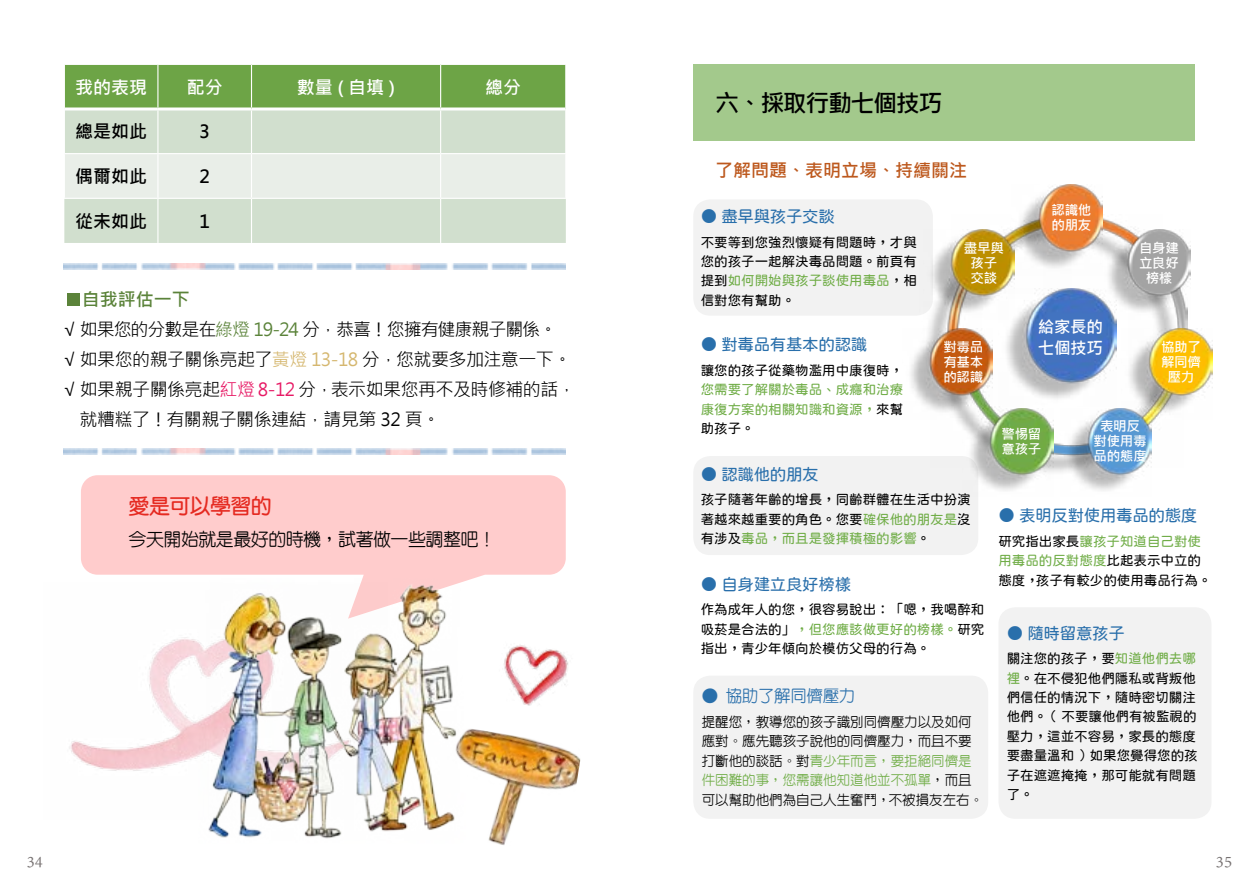
<style>
.page{position:relative;width:1259px;height:893px;background:#fff}
.page>*{position:absolute;margin:0;border:0;box-sizing:border-box;transform-origin:0 0}
.t1{font:700 24px "Microsoft Jheng Hei";letter-spacing:-.06em;color:#000}
.t2{font:700 21px "Yen Round";letter-spacing:-.03em;color:#e52a21}
.t3{font:18px "Microsoft Jheng Hei";letter-spacing:-.03em;color:#000}
.t4{font:18px "Microsoft Jheng Hei";letter-spacing:-.06em;color:#000}
.t5{font:500 18px "Yen Round";letter-spacing:-.03em;color:#000}
.t6{font:700 18px "Microsoft Jheng Hei";color:#000}
.t7{font:700 18px "Microsoft Jheng Hei";color:#bd591e}
.t8{font:700 18px "Microsoft Jheng Hei";color:#fff}
.t9{font:700 18px "Microsoft Jheng Hei";color:#5b833a}
.t10{font:18px "Adobe Devanagari";color:#767171}
.t11{font:16.5px "jf openhuninn 1.1";letter-spacing:-.02em;color:#296fab}
.t12{font:500 16.5px "Yen Round";letter-spacing:-.02em;color:#296fab}
.t13{font:700 16.5px/21px "Microsoft Jheng Hei";letter-spacing:-.02em;color:#fff}
.t14{font:13.5px/19.5px "jf openhuninn 1.1";color:#000;text-align:justify}
.t15{font:500 13.5px/19.5px "Yen Round";color:#000}
.t16{font:700 13.5px/15px "Microsoft Jheng Hei";letter-spacing:-.02em;color:#fff;text-align:center}
.t17{font:13.5px/19.5px "jf openhuninn 1.1";color:#70ad47;text-align:justify}
.s1{color:#5b833a}
.s2{color:#d5b76f}
.s3{color:#e71a65}
.s4{color:#70ad47}
.s5{color:#000}
</style>
<div class="page">
<div style="left:693px;top:64px;width:502px;height:76px;background:#a3c98c"></div>
<div style="left:693px;top:199px;width:240px;height:117px;background:#f2f2f2;border-radius:17px"></div>
<div style="left:693px;top:456px;width:285px;height:99px;background:#f2f2f2;border-radius:17px"></div>
<div style="left:693px;top:676px;width:295px;height:143px;background:#f2f2f2;border-radius:17px"></div>
<img style="left:929px;top:320px;width:31px;height:8px">
<img style="left:1053px;top:434px;width:7px;height:38px">
<img style="left:1116px;top:367px;width:39px;height:96px">
<img style="left:1156px;top:320px;width:31px;height:8px">
<img style="left:1102px;top:215px;width:32px;height:14px">
<img style="left:1006px;top:288px;width:110px;height:111px">
<img style="left:1014px;top:185px;width:88px;height:90px">
<img style="left:1100px;top:229px;width:90px;height:91px">
<img style="left:1121px;top:328px;width:91px;height:91px">
<img style="left:1060px;top:408px;width:91px;height:83px">
<img style="left:963px;top:408px;width:90px;height:83px">
<img style="left:910px;top:328px;width:83px;height:91px">
<img style="left:931px;top:229px;width:83px;height:91px">
<div style="left:998px;top:607px;width:213px;height:212px;background:#f2f2f2;border-radius:17px"></div>
<div style="left:81px;top:475px;width:485px;height:104px;background:#fcc"></div>
<svg style="left:64px;top:65px;width:502px;height:178px;background:#bfd4b3"></svg>
<hr style="left:64px;top:65px;width:1px;height:44px;background:#fff">
<hr style="left:157px;top:65px;width:1px;height:42px;background:#fff">
<hr style="left:251px;top:65px;width:1px;height:42px;background:#fff">
<hr style="left:440px;top:65px;width:1px;height:42px;background:#fff">
<hr style="left:565px;top:65px;width:1px;height:44px;background:#fff">
<hr style="left:64px;top:109px;width:1px;height:44px;background:#fff">
<hr style="left:157px;top:110px;width:1px;height:43px;background:#fff">
<hr style="left:251px;top:110px;width:1px;height:43px;background:#fff">
<hr style="left:440px;top:110px;width:1px;height:43px;background:#fff">
<hr style="left:565px;top:109px;width:1px;height:44px;background:#fff">
<hr style="left:64px;top:153px;width:94px;height:1px;background:#fff">
<hr style="left:64px;top:154px;width:1px;height:44px;background:#fff">
<hr style="left:158px;top:153px;width:93px;height:1px;background:#fff">
<hr style="left:251px;top:153px;width:190px;height:1px;background:#fff">
<hr style="left:441px;top:153px;width:125px;height:1px;background:#fff">
<hr style="left:565px;top:154px;width:1px;height:44px;background:#fff">
<hr style="left:65px;top:107px;width:93px;height:3px;background:#fff">
<hr style="left:158px;top:107px;width:93px;height:3px;background:#fff">
<hr style="left:251px;top:107px;width:190px;height:3px;background:#fff">
<hr style="left:441px;top:107px;width:124px;height:3px;background:#fff">
<hr style="left:157px;top:154px;width:1px;height:44px;background:#fff">
<hr style="left:251px;top:154px;width:1px;height:44px;background:#fff">
<hr style="left:440px;top:154px;width:1px;height:44px;background:#fff">
<hr style="left:64px;top:198px;width:94px;height:1px;background:#fff">
<hr style="left:158px;top:198px;width:93px;height:1px;background:#fff">
<hr style="left:157px;top:199px;width:1px;height:44px;background:#fff">
<hr style="left:251px;top:198px;width:190px;height:1px;background:#fff">
<hr style="left:251px;top:199px;width:1px;height:44px;background:#fff">
<hr style="left:441px;top:198px;width:125px;height:1px;background:#fff">
<hr style="left:440px;top:199px;width:1px;height:44px;background:#fff">
<img style="left:64px;top:264px;width:502px;height:5px">
<img style="left:64px;top:449px;width:502px;height:6px">
<div style="left:67px;top:294px;width:13px;height:12px;background:#5b833a"></div>
<img style="left:69px;top:637px;width:130px;height:134px">
<img style="left:473px;top:729px;width:108px;height:116px">
<img style="left:504px;top:645px;width:64px;height:61px">
<img style="left:199px;top:579px;width:274px;height:260px">
<h3 class="t8" style="left:75px;top:76px;width:74px">我的表現</h3>
<h3 class="t8" style="left:187px;top:76px;width:37px">配分</h3>
<h3 class="t8" style="left:297px;top:76px;width:100px">數量(自填)</h3>
<h3 class="t8" style="left:485px;top:76px;width:37px">總分</h3>
<h3 class="t6" style="left:75px;top:120px;width:73px">總是如此</h3>
<h3 class="t6" style="left:199px;top:120px;width:12px">3</h3>
<h3 class="t6" style="left:75px;top:165px;width:73px">偶爾如此</h3>
<h3 class="t6" style="left:199px;top:165px;width:12px">2</h3>
<h3 class="t6" style="left:75px;top:210px;width:73px">從未如此</h3>
<h3 class="t6" style="left:199px;top:210px;width:12px">1</h3>
<h3 class="t9" style="left:82px;top:288px;width:109px">自我評估一下</h3>
<h3 class="t4" style="left:64px;top:318px;width:495px">√ 如果您的分數是在<span class="s1">綠燈 19-24</span> 分，恭喜！您擁有健康親子關係。</h3>
<h3 class="t3" style="left:64px;top:348px;width:509px">√ 如果您的親子關係亮起了<span class="s2">黃燈 13-18</span> 分，您就要多加注意一下。</h3>
<h3 class="t3" style="left:64px;top:378px;width:513px">√ 如果親子關係亮起<span class="s3">紅燈 8-12</span> 分，表示如果您再不及時修補的話，</h3>
<h3 class="t3" style="left:80px;top:408px;width:362px">就糟糕了！有關親子關係連結，請見第 32 頁。</h3>
<h2 class="t2" style="left:129px;top:495px;width:145px">愛是可以學習的</h2>
<h3 class="t5" style="left:129px;top:530px;width:364px">今天開始就是最好的時機，試著做一些調整吧 !</h3>
<h1 class="t1" style="left:715px;top:88px;width:229px">六、採取行動七個技巧</h1>
<h3 class="t7" style="left:715px;top:159px;width:254px">了解問題、表明立場、持續關注</h3>
<p class="t11" style="left:701px;top:206px;width:136px">● 盡早與孩子交談</p>
<p class="t14" style="left:701px;top:232px;width:218px">不要等到您強烈懷疑有問題時，才與您的孩子一起解決毒品問題。前頁有提到<span class="s4">如何開始與孩子談使用毒品</span>，相信對您有幫助。</p>
<p class="t16" style="left:964px;top:241px;width:41px">盡早與孩子交談</p>
<p class="t16" style="left:1051px;top:203px;width:41px;text-align:left">認識他的朋友</p>
<p class="t16" style="left:1139px;top:241px;width:41px">自身建立良好榜樣</p>
<p class="t11" style="left:701px;top:334px;width:168px">● 對毒品有基本的認識</p>
<p class="t14" style="left:701px;top:360px;width:204px">讓您的孩子從藥物濫用中康復時，</p>
<p class="t17" style="left:701px;top:380px;width:204px">您需要了解關於毒品、成癮和治療康復方案的相關知識和資源，<span class="s5">來幫助孩子。</span></p>
<p class="t16" style="left:943px;top:340px;width:41px;text-align:justify">對毒品有基本的認識</p>
<p class="t11" style="left:701px;top:463px;width:120px">● 認識他的朋友</p>
<p class="t14" style="left:701px;top:490px;width:271px">孩子隨著年齡的增長，同齡群體在生活中扮演著越來越重要的角色。您要<span class="s4">確保他的朋友是</span>沒有涉及<span class="s4">毒品，而且是發揮積極的影響</span>。</p>
<p class="t11" style="left:701px;top:573px;width:152px">● 自身建立良好榜樣</p>
<p class="t14" style="left:701px;top:599px;width:285px">作為成年人的您，很容易說出：「嗯，我喝醉和吸菸是合法的」<span class="s4">，但您應該做更好的榜樣。</span>研究指出，青少年傾向於模仿父母的行為。</p>
<p class="t12" style="left:701px;top:688px;width:155px">● 協助了解同儕壓力</p>
<p class="t15" style="left:701px;top:712px;width:283px">提醒您，教導您的孩子識別同儕壓力以及如何應對。應先聽孩子說他的同儕壓力，而且不要打斷他的談話。對<span class="s4">青少年而言，要拒絕同儕是件困難的事，您需讓他知道他並不孤單</span>，而且可以幫助他們為自己人生奮鬥，不被損友左右。</p>
<p class="t13" style="left:1038px;top:316px;width:67px">給家長的七個技巧</p>
<p class="t16" style="left:1001px;top:426px;width:41px;text-align:left">警惕留意孩子</p>
<p class="t16" style="left:1093px;top:419px;width:55px">表明反對使用毒品的態度</p>
<p class="t16" style="left:1161px;top:340px;width:41px">協助了解同儕壓力</p>
<p class="t11" style="left:998px;top:505px;width:200px">● 表明反對使用毒品的態度</p>
<p class="t14" style="left:998px;top:531px;width:214px;text-align:left">研究指出家長<span class="s4">讓孩子知道自己對使用毒品的反對態度</span>比起表示中立的態度，孩子有較少的使用毒品行為。</p>
<p class="t11" style="left:1006px;top:622px;width:120px">● 隨時留意孩子</p>
<p class="t14" style="left:1006px;top:648px;width:192px;text-align:left">關注您的孩子，要<span class="s4">知道他們去哪裡</span>。在不侵犯他們隱私或背叛他們信任的情況下，隨時密切關注他們。（不要讓他們有被監視的壓力，這並不容易，家長的態度要盡量溫和）如果您覺得您的孩子在遮遮掩掩，那可能就有問題了。</p>
<h3 class="t10" style="left:27px;top:851px;width:18px">34</h3>
<h3 class="t10" style="left:1215px;top:851px;width:18px">35</h3>
</div>
